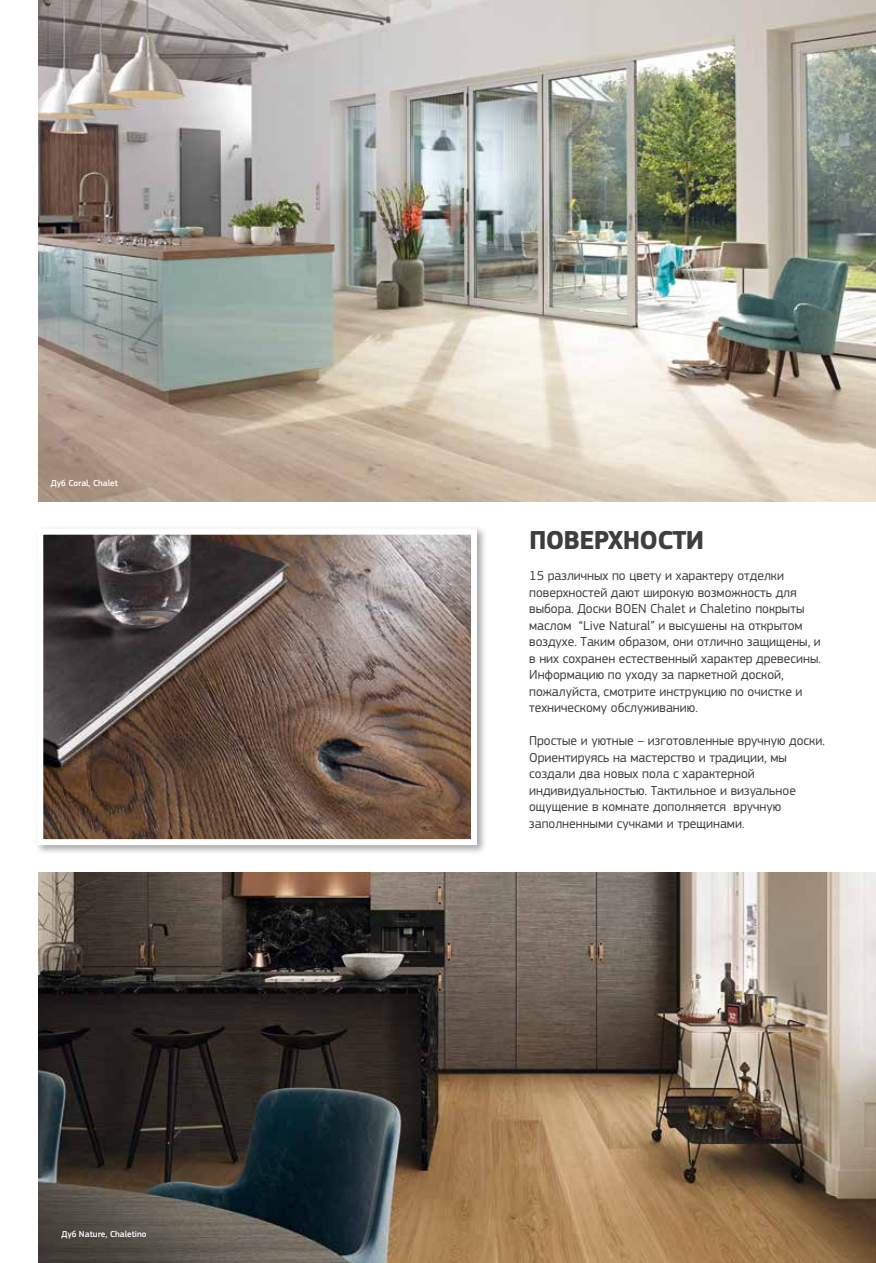
<style>
.page{position:relative;width:876px;height:1263px;background:#fff}
.page>*{position:absolute;margin:0;border:0;box-sizing:border-box;transform-origin:0 0}
.t1{font:700 27px "PF Square Sans Pro";letter-spacing:-.03em;color:#3e3d40}
.t2{font:13.5px/16.5px "PF Square Sans Pro";color:#3e3d40}
.t3{font:500 9px "PF Square Sans Pro";color:#fff}
</style>
<div class="page">
<img style="left:38px;top:0;width:838px;height:501px">
<img style="left:38px;top:873px;width:838px;height:390px">
<div style="left:34px;top:526px;width:453px;height:329px;background:#000;opacity:.35"></div>
<img style="left:44px;top:536px;width:426px;height:302px">
<div style="left:37px;top:529px;width:440px;height:316px;border:6px solid #fff"></div>
<p class="t3" style="left:51px;top:478px;width:69px">Дуб Coral, Chalet</p>
<p class="t3" style="left:61px;top:1228px;width:87px">Дуб Nature, Chaletino</p>
<h1 class="t1" style="left:529px;top:524px;width:177px">ПОВЕРХНОСТИ</h1>
<p class="t2" style="left:529px;top:568px;width:293px">15 различных по цвету и характеру отделки поверхностей дают широкую возможность для выбора. Доски BOEN Chalet и Chaletino покрыты маслом “Live Natural” и высушены на открытом воздухе. Таким образом, они отлично защищены, и в них сохранен естественный характер древесины.<br>Информацию по уходу за паркетной доской, пожалуйста, смотрите инструкцию по очистке и техническому обслуживанию.</p>
<p class="t2" style="left:529px;top:733px;width:297px">Простые и уютные – изготовленные вручную доски.<br>Ориентируясь на мастерство и традиции, мы создали два новых пола с характерной индивидуальностью. Тактильное и визуальное ощущение в комнате дополняется вручную заполненными сучками и трещинами.</p>
</div>
